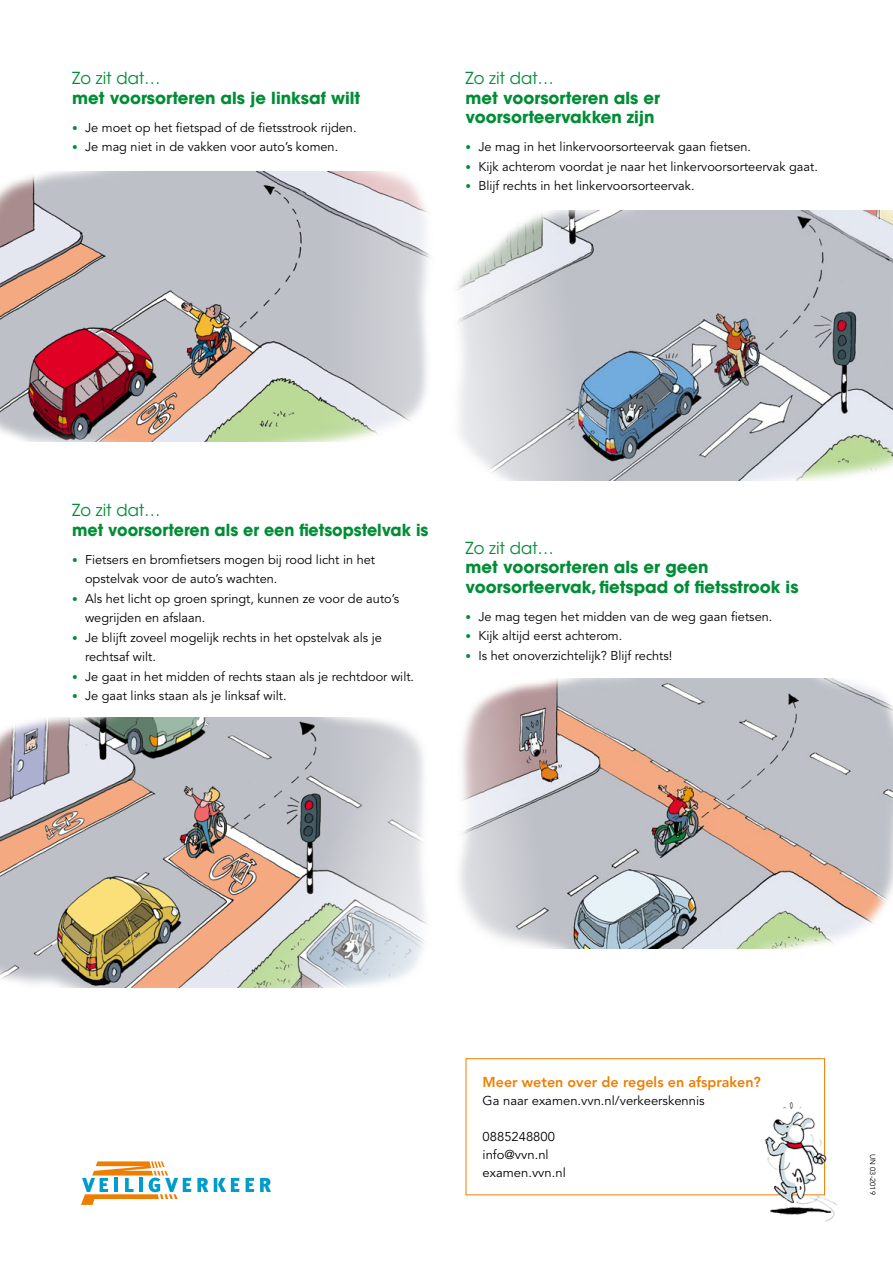
<style>
.page{position:relative;width:893px;height:1263px;background:#fff}
.page>*{position:absolute;margin:0;border:0;box-sizing:border-box;transform-origin:0 0}
.t1{font:700 16.5px/19.5px "ITC Avant Garde Std";color:#008d36}
.t2{font:700 16.5px "ITC Avant Garde Std";color:#008d36;scale:.96 1}
.t3{font:16.5px "ITC Avant Garde Std";color:#008d36}
.t4{font:800 14.25px "Avenir LT Std";color:#ef7d00}
.t5{font:12.75px/19.5px "Avenir LT Std";color:#000}
.t6{font:7.5px "Avenir LT Std";color:#000}
.s1{font-weight:900;font-size:11.25px;color:#008d36}
</style>
<div class="page">
<img style="left:0;top:717px;width:427px;height:270px">
<img style="left:0;top:171px;width:430px;height:270px">
<img style="left:456px;top:210px;width:437px;height:270px">
<img style="left:460px;top:678px;width:433px;height:270px">
<div style="left:466px;top:1058px;width:359px;height:137px;border:1px solid #ef7d00"></div>
<img style="left:755px;top:1090px;width:82px;height:132px">
<svg style="left:81px;top:1161px;width:110px;height:44px"></svg>
<svg style="left:197px;top:1178px;width:11px;height:14px"></svg>
<svg style="left:214px;top:1178px;width:25px;height:14px"></svg>
<svg style="left:246px;top:1178px;width:8px;height:14px"></svg>
<svg style="left:260px;top:1178px;width:11px;height:14px"></svg>
<p class="t3" style="left:72px;top:68px;width:90px">Zo zit dat…</p>
<p class="t1" style="left:72px;top:88px;width:290px">met voorsorteren als je linksaf wilt</p>
<p class="t5" style="left:72px;top:118px;width:286px"><span class="s1">•</span> Je moet op het fietspad of de fietsstrook rijden.</p>
<p class="t5" style="left:72px;top:137px;width:267px"><span class="s1">•</span> Je mag niet in de vakken voor auto’s komen.</p>
<p class="t3" style="left:466px;top:68px;width:90px">Zo zit dat…</p>
<p class="t1" style="left:466px;top:88px;width:196px">met voorsorteren als er voorsorteervakken zijn</p>
<p class="t5" style="left:466px;top:137px;width:287px"><span class="s1">•</span> Je mag in het linkervoorsorteervak gaan fietsen.</p>
<p class="t5" style="left:466px;top:157px;width:354px"><span class="s1">•</span> Kijk achterom voordat je naar het linkervoorsorteervak gaat.</p>
<p class="t5" style="left:466px;top:176px;width:230px"><span class="s1">•</span> Blijf rechts in het linkervoorsorteervak.</p>
<p class="t3" style="left:72px;top:500px;width:90px">Zo zit dat…</p>
<p class="t2" style="left:72px;top:519px;width:372px">met voorsorteren als er een fietsopstelvak is</p>
<p class="t5" style="left:85px;top:550px;width:292px;text-indent:-13px"><span class="s1">•</span> Fietsers en bromfietsers mogen bij rood licht in het opstelvak voor de auto’s wachten.</p>
<p class="t5" style="left:85px;top:589px;width:316px;text-indent:-13px"><span class="s1">•</span> Als het licht op groen springt, kunnen ze voor de auto’s wegrijden en afslaan.</p>
<p class="t5" style="left:85px;top:628px;width:298px;text-indent:-13px"><span class="s1">•</span> Je blijft zoveel mogelijk rechts in het opstelvak als je rechtsaf wilt.</p>
<p class="t5" style="left:72px;top:667px;width:343px"><span class="s1">•</span> Je gaat in het midden of rechts staan als je rechtdoor wilt.</p>
<p class="t5" style="left:72px;top:686px;width:216px"><span class="s1">•</span> Je gaat links staan als je linksaf wilt.</p>
<p class="t3" style="left:466px;top:538px;width:90px">Zo zit dat…</p>
<p class="t1" style="left:466px;top:557px;width:334px">met voorsorteren als er geen voorsorteervak, fietspad of fietsstrook is</p>
<p class="t5" style="left:466px;top:607px;width:308px"><span class="s1">•</span> Je mag tegen het midden van de weg gaan fietsen.</p>
<p class="t5" style="left:466px;top:626px;width:158px"><span class="s1">•</span> Kijk altijd eerst achterom.</p>
<p class="t5" style="left:466px;top:646px;width:208px"><span class="s1">•</span> Is het onoverzichtelijk? Blijf rechts!</p>
<p class="t4" style="left:483px;top:1074px;width:280px">Meer weten over de regels en afspraken?</p>
<p class="t5" style="left:483px;top:1091px;width:224px">Ga naar examen.vvn.nl/verkeerskennis</p>
<p class="t5" style="left:483px;top:1128px;width:85px;line-height:18px">0885248800 info@vvn.nl examen.vvn.nl</p>
<p class="t6" style="left:877px;top:1154px;width:42px;rotate:90deg">UN 03-2019</p>
</div>
